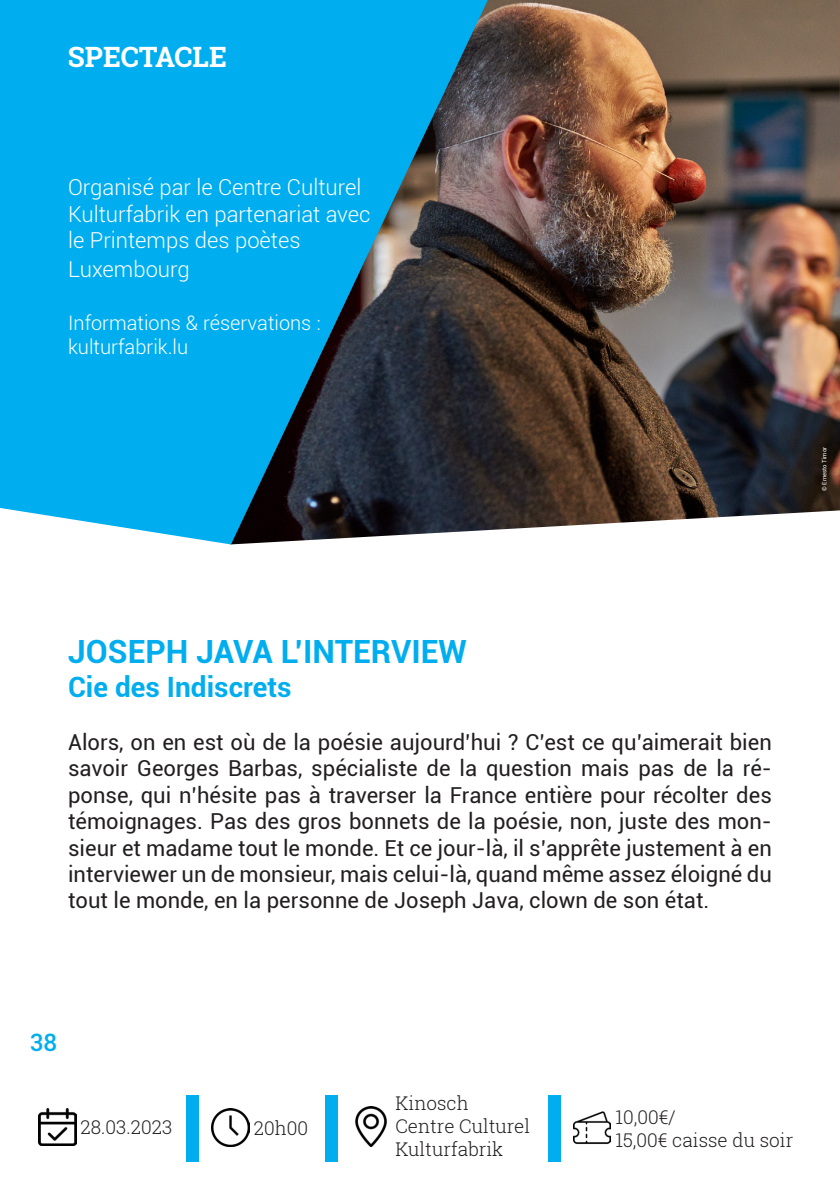
<style>
.page{position:relative;width:840px;height:1191px;background:#fff}
.page>*{position:absolute;margin:0;border:0;box-sizing:border-box;transform-origin:0 0}
.t1{font:700 32px "Roboto";color:#00aeef}
.t2{font:700 28px "Roboto";color:#00aeef}
.t3{font:700 28px "Roboto Slab";color:#fff}
.t4{font:500 24px "Roboto";color:#00aeef}
.t5{font:22px/26.4px "Roboto";color:#231f20;text-align:justify}
.t6{font:300 22px "Roboto";color:#fff}
.t7{font:300 20px "Roboto";color:#fff}
.t8{font:300 19px "Roboto Slab";color:#231f20}
.t9{font:6px "Roboto";color:#fff}
</style>
<div class="page">
<img style="left:487px;top:0;width:352px;height:531px">
<svg style="left:0;top:0;width:487px;height:544px;background:#1390c0"></svg>
<div style="left:186px;top:1095px;width:13px;height:67px;background:#00aeef"></div>
<img style="left:39px;top:1108px;width:37px;height:38px">
<img style="left:212px;top:1108px;width:37px;height:38px">
<img style="left:355px;top:1106px;width:32px;height:40px">
<img style="left:573px;top:1111px;width:37px;height:33px">
<div style="left:325px;top:1095px;width:13px;height:67px;background:#00aeef"></div>
<div style="left:547px;top:1095px;width:13px;height:67px;background:#00aeef"></div>
<img style="left:839px;top:0;width:1px;height:242px">
<p class="t3" style="left:68px;top:38px;width:160px">SPECTACLE</p>
<p class="t6" style="left:68px;top:172px;width:294px">Organisé par le Centre Culturel</p>
<p class="t6" style="left:68px;top:198px;width:304px">Kulturfabrik en partenariat avec</p>
<p class="t6" style="left:68px;top:225px;width:234px">le Printemps des poètes</p>
<p class="t6" style="left:68px;top:254px;width:123px">Luxembourg</p>
<p class="t7" style="left:68px;top:309px;width:254px">Informations &amp; réservations :</p>
<p class="t7" style="left:68px;top:333px;width:121px">kulturfabrik.lu</p>
<p class="t9" style="left:819px;top:491px;width:46px;rotate:-90deg">© Ernesto Timor</p>
<p class="t1" style="left:68px;top:629px;width:400px">JOSEPH JAVA L’INTERVIEW</p>
<p class="t2" style="left:68px;top:667px;width:225px">Cie des Indiscrets</p>
<p class="t5" style="left:68px;top:728px;width:704px">Alors, on en est où de la poésie aujourd’hui ? C’est ce qu’aimerait bien savoir Georges Barbas, spécialiste de la question mais pas de la ré&shy;ponse, qui n’hésite pas à traverser la France entière pour récolter des témoignages. Pas des gros bonnets de la poésie, non, juste des mon&shy;sieur et madame tout le monde. Et ce jour-là, il s’apprête justement à en interviewer un de monsieur, mais celui-là, quand même assez éloigné du tout le monde, en la personne de Joseph Java, clown de son état.</p>
<p class="t4" style="left:30px;top:1025px;width:29px">38</p>
<p class="t8" style="left:80px;top:1114px;width:93px">28.03.2023</p>
<p class="t8" style="left:254px;top:1115px;width:56px">20h00</p>
<p class="t8" style="left:395px;top:1090px;width:75px">Kinosch</p>
<p class="t8" style="left:395px;top:1113px;width:136px">Centre Culturel</p>
<p class="t8" style="left:395px;top:1135px;width:109px">Kulturfabrik</p>
<p class="t8" style="left:615px;top:1104px;width:62px">10,00€/</p>
<p class="t8" style="left:615px;top:1127px;width:179px">15,00€ caisse du soir</p>
</div>
